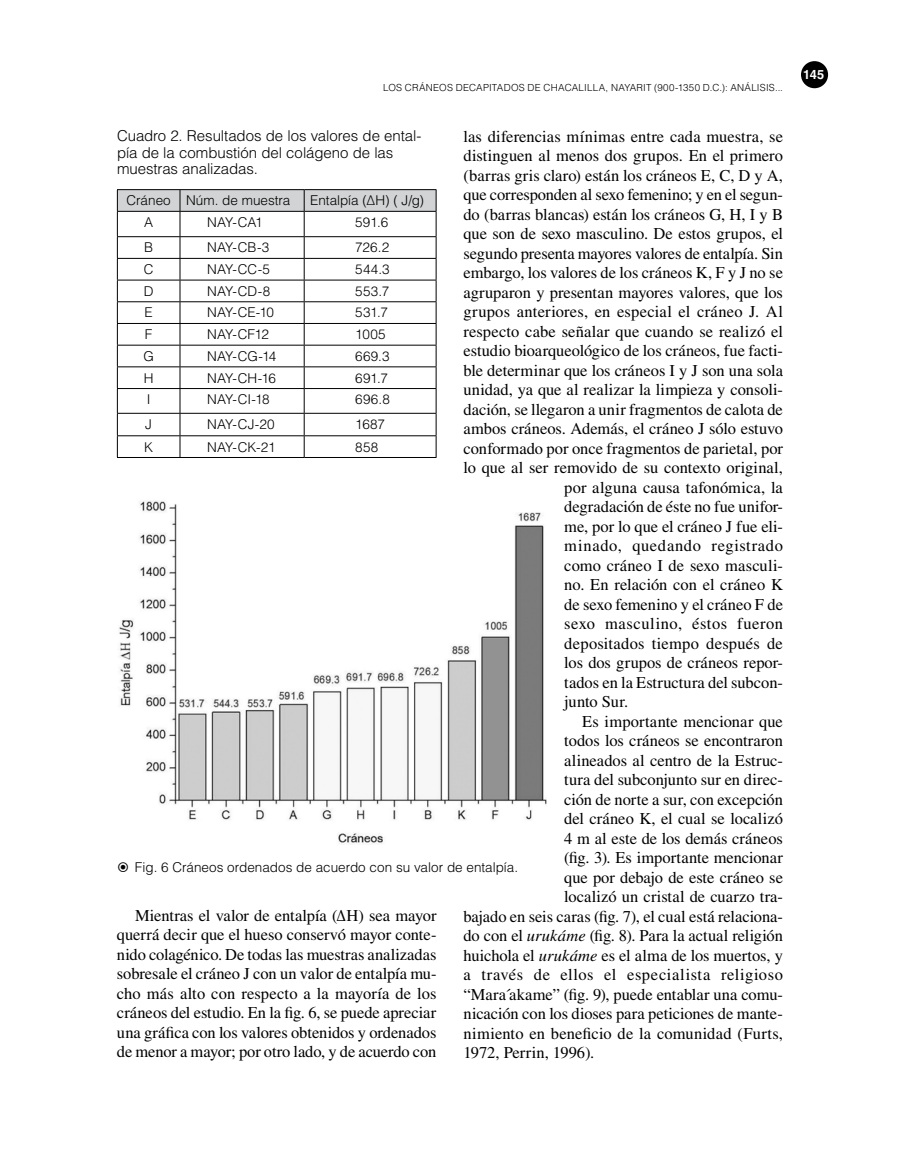
<style>
.page{position:relative;width:900px;height:1170px;background:#fff}
.page>*{position:absolute;margin:0;border:0;box-sizing:border-box;transform-origin:0 0}
.t1{font:16.5px/19.5px "Times LT Std";color:#000;text-align:justify}
.t2{font:16.5px "Times LT Std";letter-spacing:.03em;color:#000}
.t3{font:16.5px "Times LT Std";letter-spacing:.02em;color:#000}
.t4{font:16.5px "Times LT Std";letter-spacing:.04em;color:#000}
.t5{font:300 15px/16.5px "Helvetica LT Std";letter-spacing:-.005em;color:#000}
.t6{font:300 13.5px "Helvetica LT Std";letter-spacing:.005em;color:#000}
.t7{font:700 12.75px "Helvetica LT Std";color:#fff}
.t8{font:300 9.75px "Helvetica LT Std";letter-spacing:.025em;color:#000}
.s1{font-style:italic}
</style>
<div class="page">
<div style="left:801px;top:61px;width:27px;height:27px;background:#000;border-radius:50%"></div>
<img style="left:119px;top:501px;width:427px;height:343px">
<hr style="left:117px;top:189px;width:63px;height:1px;background:#000">
<hr style="left:180px;top:189px;width:124px;height:1px;background:#000">
<hr style="left:304px;top:189px;width:132px;height:1px;background:#000">
<svg style="left:117px;top:190px;width:320px;height:267px"></svg>
<hr style="left:117px;top:457px;width:63px;height:1px;background:#000">
<hr style="left:180px;top:457px;width:124px;height:1px;background:#000">
<hr style="left:304px;top:457px;width:132px;height:1px;background:#000">
<p class="t8" style="left:383px;top:82px;width:401px">LOS CRÁNEOS DECAPITADOS DE CHACALILLA, NAYARIT (900-1350 D.C.): ANÁLISIS...</p>
<p class="t5" style="left:117px;top:128px;width:306px">Cuadro 2. Resultados de los valores de ental&shy;pía de la combustión del colágeno de las muestras analizadas.</p>
<p class="t6" style="left:127px;top:192px;width:165px">Cráneo Núm. de muestra</p>
<p class="t6" style="left:310px;top:192px;width:115px">Entalpía (ΔH) ( J/g)</p>
<p class="t6" style="left:144px;top:214px;width:11px">A</p>
<p class="t6" style="left:207px;top:214px;width:57px">NAY-CA1</p>
<p class="t6" style="left:355px;top:214px;width:35px">591.6</p>
<p class="t6" style="left:144px;top:239px;width:11px">B</p>
<p class="t6" style="left:207px;top:239px;width:64px">NAY-CB-3</p>
<p class="t6" style="left:355px;top:239px;width:36px">726.2</p>
<p class="t6" style="left:144px;top:261px;width:11px">C</p>
<p class="t6" style="left:207px;top:261px;width:65px">NAY-CC-5</p>
<p class="t6" style="left:355px;top:261px;width:36px">544.3</p>
<p class="t6" style="left:144px;top:283px;width:11px">D</p>
<p class="t6" style="left:207px;top:283px;width:65px">NAY-CD-8</p>
<p class="t6" style="left:355px;top:283px;width:36px">553.7</p>
<p class="t6" style="left:145px;top:304px;width:10px">E</p>
<p class="t6" style="left:207px;top:304px;width:69px">NAY-CE-10</p>
<p class="t6" style="left:355px;top:304px;width:34px">531.7</p>
<p class="t6" style="left:145px;top:326px;width:9px">F</p>
<p class="t6" style="left:207px;top:326px;width:64px">NAY-CF12</p>
<p class="t6" style="left:355px;top:326px;width:32px">1005</p>
<p class="t6" style="left:143px;top:348px;width:12px">G</p>
<p class="t6" style="left:207px;top:348px;width:71px">NAY-CG-14</p>
<p class="t6" style="left:355px;top:348px;width:36px">669.3</p>
<p class="t6" style="left:144px;top:369px;width:11px">H</p>
<p class="t6" style="left:207px;top:369px;width:70px">NAY-CH-16</p>
<p class="t6" style="left:355px;top:369px;width:34px">691.7</p>
<p class="t6" style="left:147px;top:391px;width:5px">I</p>
<p class="t6" style="left:207px;top:391px;width:64px">NAY-CI-18</p>
<p class="t6" style="left:355px;top:391px;width:36px">696.8</p>
<p class="t6" style="left:145px;top:416px;width:8px">J</p>
<p class="t6" style="left:207px;top:416px;width:69px">NAY-CJ-20</p>
<p class="t6" style="left:355px;top:416px;width:31px">1687</p>
<p class="t6" style="left:144px;top:438px;width:11px">K</p>
<p class="t6" style="left:207px;top:438px;width:70px">NAY-CK-21</p>
<p class="t6" style="left:355px;top:438px;width:25px">858</p>
<p class="t1" style="left:464px;top:126px;width:321px">las diferencias mínimas entre cada muestra, se</p>
<p class="t1" style="left:464px;top:146px;width:321px">distinguen al menos dos grupos. En el primero</p>
<p class="t1" style="left:464px;top:165px;width:321px">(barras gris claro) están los cráneos E, C, D y A,</p>
<p class="t1" style="left:464px;top:185px;width:321px">que corresponden al sexo femenino; y en el segun-</p>
<p class="t1" style="left:464px;top:204px;width:321px">do (barras blancas) están los cráneos G, H, I y B</p>
<p class="t1" style="left:464px;top:224px;width:321px">que son de sexo masculino. De estos grupos, el</p>
<p class="t1" style="left:464px;top:243px;width:321px">segundo presenta mayores valores de entalpía. Sin</p>
<p class="t1" style="left:464px;top:263px;width:321px">embargo, los valores de los cráneos K, F y J no se</p>
<p class="t1" style="left:464px;top:282px;width:321px">agruparon y presentan mayores valores, que los</p>
<p class="t3" style="left:464px;top:302px;width:321px">grupos anteriores, en especial el cráneo J. Al</p>
<p class="t1" style="left:464px;top:321px;width:321px">respecto cabe señalar que cuando se realizó el</p>
<p class="t1" style="left:464px;top:341px;width:321px">estudio bioarqueológico de los cráneos, fue facti-</p>
<p class="t1" style="left:464px;top:360px;width:321px">ble determinar que los cráneos I y J son una sola</p>
<p class="t1" style="left:464px;top:380px;width:321px">unidad, ya que al realizar la limpieza y consoli-</p>
<p class="t1" style="left:464px;top:399px;width:321px">dación, se llegaron a unir fragmentos de calota de</p>
<p class="t1" style="left:464px;top:419px;width:321px">ambos cráneos. Además, el cráneo J sólo estuvo</p>
<p class="t1" style="left:464px;top:438px;width:321px">conformado por once fragmentos de parietal, por</p>
<p class="t1" style="left:464px;top:458px;width:321px">lo que al ser removido de su contexto original,</p>
<p class="t1" style="left:564px;top:477px;width:220px">por alguna causa tafonómica, la</p>
<p class="t1" style="left:564px;top:497px;width:220px">degradación de éste no fue unifor-</p>
<p class="t1" style="left:564px;top:516px;width:220px">me, por lo que el cráneo J fue eli-</p>
<p class="t4" style="left:564px;top:537px;width:220px">minado, quedando registrado</p>
<p class="t1" style="left:564px;top:555px;width:220px">como cráneo I de sexo masculi-</p>
<p class="t1" style="left:564px;top:575px;width:220px">no. En relación con el cráneo K</p>
<p class="t1" style="left:564px;top:594px;width:220px">de sexo femenino y el cráneo F de</p>
<p class="t2" style="left:564px;top:615px;width:220px">sexo masculino, éstos fueron</p>
<p class="t1" style="left:564px;top:633px;width:220px">depositados tiempo después de</p>
<p class="t1" style="left:564px;top:653px;width:220px">los dos grupos de cráneos repor-</p>
<p class="t1" style="left:564px;top:672px;width:220px">tados en la Estructura del subcon-</p>
<p class="t1" style="left:564px;top:692px;width:65px">junto Sur.</p>
<p class="t1" style="left:582px;top:711px;width:202px">Es importante mencionar que</p>
<p class="t1" style="left:564px;top:731px;width:220px">todos los cráneos se encontraron</p>
<p class="t1" style="left:564px;top:751px;width:220px">alineados al centro de la Estruc-</p>
<p class="t1" style="left:564px;top:770px;width:220px">tura del subconjunto sur en direc-</p>
<p class="t1" style="left:564px;top:790px;width:220px">ción de norte a sur, con excepción</p>
<p class="t1" style="left:564px;top:809px;width:220px">del cráneo K, el cual se localizó</p>
<p class="t1" style="left:564px;top:829px;width:220px">4 m al este de los demás cráneos</p>
<p class="t1" style="left:564px;top:848px;width:220px">(fig. 3). Es importante mencionar</p>
<p class="t1" style="left:564px;top:868px;width:220px">que por debajo de este cráneo se</p>
<p class="t1" style="left:564px;top:887px;width:220px">localizó un cristal de cuarzo tra-</p>
<p class="t1" style="left:464px;top:907px;width:321px">bajado en seis caras (fig. 7), el cual está relaciona-</p>
<p class="t1" style="left:464px;top:926px;width:321px">do con el <span class="s1">urukáme</span> (fig. 8). Para la actual religión</p>
<p class="t1" style="left:464px;top:946px;width:321px">huichola el <span class="s1">urukáme</span> es el alma de los muertos, y</p>
<p class="t2" style="left:464px;top:966px;width:321px">a través de ellos el especialista religioso</p>
<p class="t1" style="left:464px;top:985px;width:321px">“Mara´akame” (fig. 9), puede entablar una comu-</p>
<p class="t1" style="left:464px;top:1004px;width:321px">nicación con los dioses para peticiones de mante-</p>
<p class="t1" style="left:464px;top:1024px;width:321px">nimiento en beneficio de la comunidad (Furts,</p>
<p class="t1" style="left:464px;top:1043px;width:132px">1972, Perrin, 1996).</p>
<p class="t6" style="left:135px;top:859px;width:385px">Fig. 6 Cráneos ordenados de acuerdo con su valor de entalpía.</p>
<p class="t1" style="left:117px;top:905px;width:321px;text-indent:18px">Mientras el valor de entalpía (ΔH) sea mayor querrá decir que el hueso conservó mayor conte&shy;nido colagénico. De todas las muestras analizadas sobresale el cráneo J con un valor de entalpía mu&shy;cho más alto con respecto a la mayoría de los cráneos del estudio. En la fig. 6, se puede apreciar una gráfica con los valores obtenidos y ordenados de menor a mayor; por otro lado, y de acuerdo con</p>
<p class="t7" style="left:803px;top:67px;width:23px">145</p>
</div>
